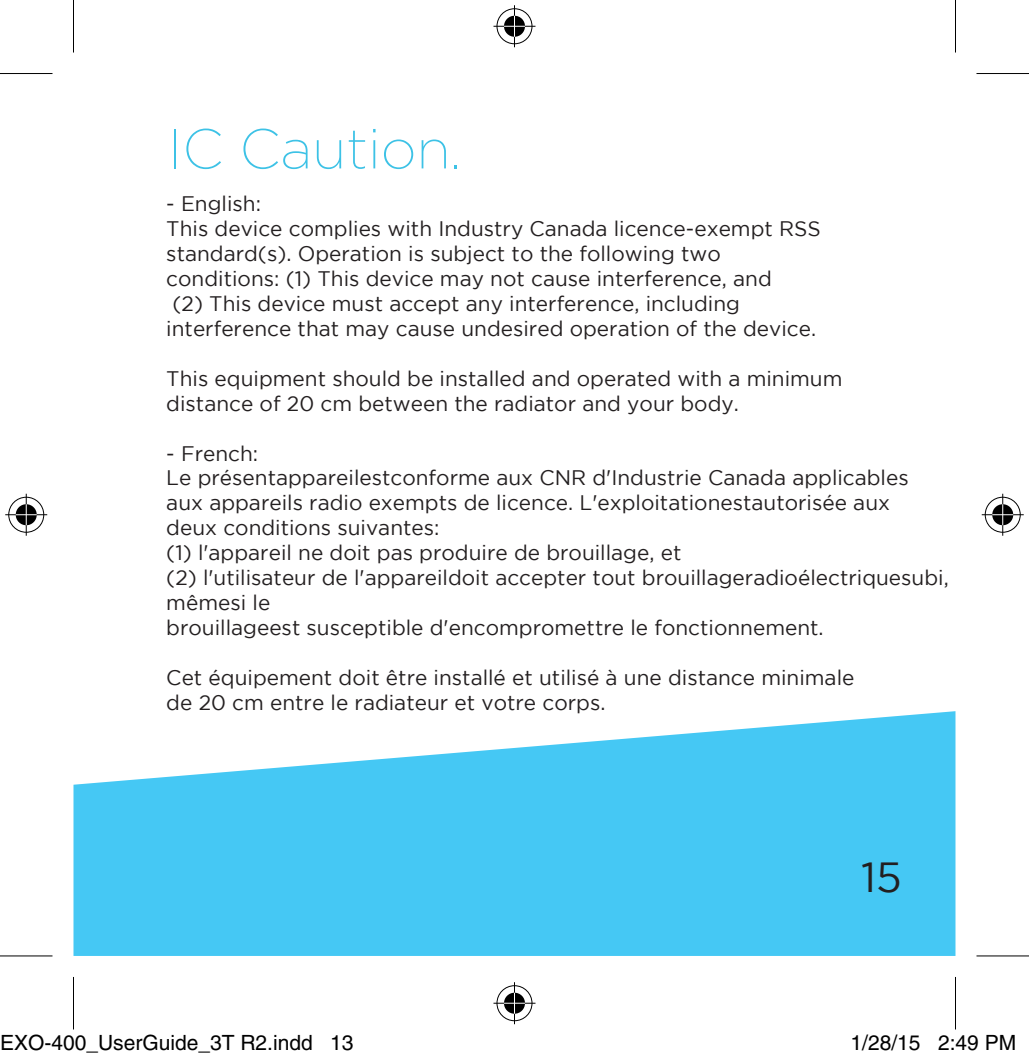
<style>
.page{position:relative;width:1029px;height:1061px;background:#fff}
.page>*{position:absolute;margin:0;border:0;box-sizing:border-box;transform-origin:0 0}
.t1{font:200 56px "Gotham";color:#3dc2e6}
.t2{font:42px "Gotham";color:#231f20}
.t3{font:21px/24.8px "Gotham";color:#231f20}
.t4{font:21px "Helvetica";color:#000}
</style>
<div class="page">
<svg style="left:73px;top:711px;width:882px;height:245px;fill:#45c8f4"></svg>
<svg style="left:0;top:956px;width:52px;height:1px"></svg>
<svg style="left:976px;top:956px;width:53px;height:1px"></svg>
<hr style="left:0;top:73px;width:52px;height:1px;background:#000">
<hr style="left:976px;top:73px;width:53px;height:1px;background:#000">
<hr style="left:0;top:955px;width:52px;height:1px;background:#000">
<hr style="left:976px;top:955px;width:53px;height:1px;background:#000">
<hr style="left:73px;top:0;width:1px;height:52px;background:#000">
<hr style="left:73px;top:976px;width:1px;height:53px;background:#000">
<hr style="left:955px;top:0;width:1px;height:52px;background:#000">
<hr style="left:955px;top:976px;width:1px;height:53px;background:#000">
<div style="left:495px;top:7px;width:39px;height:39px;border:4px solid #fff;border-radius:50%"></div>
<svg style="left:494px;top:24px;width:42px;height:4px"></svg>
<div style="left:512px;top:5px;width:5px;height:42px;background:#fff"></div>
<div style="left:502px;top:14px;width:25px;height:25px;border:4px solid #fff;border-radius:50%"></div>
<div style="left:497px;top:8px;width:35px;height:36px;border:1px solid #000;border-radius:50%"></div>
<hr style="left:494px;top:26px;width:42px;height:1px;background:#000">
<hr style="left:514px;top:5px;width:1px;height:42px;background:#000">
<svg style="left:504px;top:16px;width:21px;height:21px"></svg>
<div style="left:495px;top:983px;width:39px;height:39px;border:4px solid #fff;border-radius:50%"></div>
<svg style="left:494px;top:1001px;width:42px;height:4px"></svg>
<div style="left:512px;top:982px;width:5px;height:42px;background:#fff"></div>
<div style="left:502px;top:990px;width:25px;height:25px;border:4px solid #fff;border-radius:50%"></div>
<div style="left:497px;top:985px;width:35px;height:36px;border:1px solid #000;border-radius:50%"></div>
<hr style="left:494px;top:1002px;width:42px;height:1px;background:#000">
<hr style="left:514px;top:982px;width:1px;height:42px;background:#000">
<svg style="left:504px;top:992px;width:21px;height:21px"></svg>
<div style="left:7px;top:495px;width:39px;height:39px;border:4px solid #fff;border-radius:50%"></div>
<svg style="left:5px;top:512px;width:42px;height:5px"></svg>
<svg style="left:24px;top:494px;width:4px;height:42px"></svg>
<div style="left:14px;top:502px;width:25px;height:25px;border:4px solid #fff;border-radius:50%"></div>
<div style="left:8px;top:497px;width:36px;height:35px;border:1px solid #000;border-radius:50%"></div>
<hr style="left:5px;top:514px;width:42px;height:1px;background:#000">
<hr style="left:26px;top:494px;width:1px;height:42px;background:#000">
<svg style="left:16px;top:504px;width:21px;height:21px"></svg>
<div style="left:983px;top:495px;width:39px;height:39px;border:4px solid #fff;border-radius:50%"></div>
<svg style="left:982px;top:512px;width:42px;height:5px"></svg>
<svg style="left:1001px;top:494px;width:4px;height:42px"></svg>
<div style="left:990px;top:502px;width:25px;height:25px;border:4px solid #fff;border-radius:50%"></div>
<div style="left:985px;top:497px;width:36px;height:35px;border:1px solid #000;border-radius:50%"></div>
<hr style="left:982px;top:514px;width:42px;height:1px;background:#000">
<hr style="left:1002px;top:494px;width:1px;height:42px;background:#000">
<svg style="left:992px;top:504px;width:21px;height:21px"></svg>
<h1 class="t1" style="left:168px;top:118px;width:295px">IC Caution.</h1>
<p class="t3" style="left:166px;top:191px;width:656px">- English:<br>This device complies with Industry Canada licence-exempt RSS standard(s). Operation is subject to the following two conditions: (1) This device may not cause interference, and<br>(2) This device must accept any interference, including interference that may cause undesired operation of the device.</p>
<p class="t3" style="left:166px;top:365px;width:678px">This equipment should be installed and operated with a minimum distance of 20 cm between the radiator and your body.</p>
<p class="t3" style="left:166px;top:440px;width:784px">- French:<br>Le présentappareilestconforme aux CNR d'Industrie Canada applicables aux appareils radio exempts de licence. L'exploitationestautorisée aux<br>deux conditions suivantes:<br>(1) l'appareil ne doit pas produire de brouillage, et<br>(2) l'utilisateur de l'appareildoit accepter tout brouillageradioélectriquesubi, mêmesi le<br>brouillageest susceptible d'encompromettre le fonctionnement.</p>
<p class="t3" style="left:166px;top:665px;width:690px">Cet équipement doit être installé et utilisé à une distance minimale de 20 cm entre le radiateur et votre corps.</p>
<h2 class="t2" style="left:861px;top:854px;width:42px">15</h2>
<p class="t4" style="left:0;top:1030px;width:355px">EXO-400_UserGuide_3T R2.indd 13</p>
<p class="t4" style="left:850px;top:1030px;width:167px">1/28/15 2:49 PM</p>
</div>
